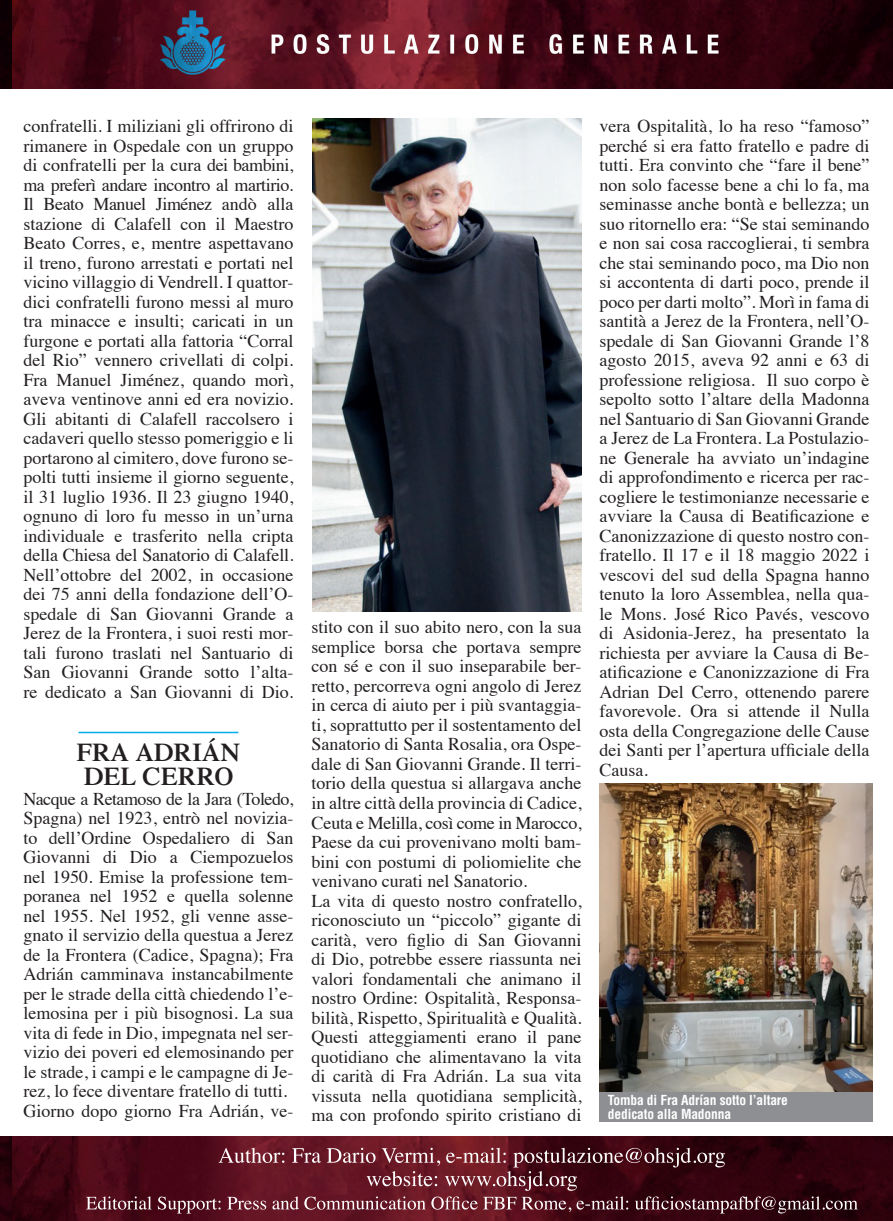
<style>
.page{position:relative;width:893px;height:1221px;background:#fff}
.page>*{position:absolute;margin:0;border:0;box-sizing:border-box;transform-origin:0 0}
.t1{font:600 25.5px/24px "Times";color:#231f20}
.t2{font:18px/19.5px "Times";color:#231f20;text-align:justify}
.t3{font:700 condensed 13.5px/13.5px "Helvetica";letter-spacing:-.01em;color:#fff}
</style>
<div class="page">
<img style="left:0;top:0;width:893px;height:88px">
<img style="left:0;top:1136px;width:893px;height:84px">
<svg style="left:86px;top:1196px;width:772px;height:17px;background:#6d3943"></svg>
<svg style="left:219px;top:1147px;width:506px;height:43px;background:#692b36"></svg>
<img style="left:312px;top:119px;width:269px;height:492px">
<img style="left:599px;top:783px;width:273px;height:308px">
<hr style="left:78px;top:731px;width:160px;height:2px;background:#00aeef">
<div style="left:599px;top:1091px;width:273px;height:30px;background:#8d8f92"></div>
<p class="t2" style="left:23px;top:115px;width:272px">confratelli. I miliziani gli offrirono di rimanere in Ospedale con un gruppo di confratelli per la cura dei bambini, ma preferì andare incontro al martirio.<br>Il Beato Manuel Jiménez andò alla stazione di Calafell con il Maestro Beato Corres, e, mentre aspettavano il treno, furono arrestati e portati nel vicino villaggio di Vendrell. I quattor&shy;dici confratelli furono messi al muro tra minacce e insulti; caricati in un furgone e portati alla fattoria “Corral del Rio” vennero crivellati di colpi.<br>Fra Manuel Jiménez, quando morì, aveva ventinove anni ed era novizio.<br>Gli abitanti di Calafell raccolsero i cadaveri quello stesso pomeriggio e li portarono al cimitero, dove furono se&shy;polti tutti insieme il giorno seguente, il 31 luglio 1936. Il 23 giugno 1940, ognuno di loro fu messo in un’urna individuale e trasferito nella cripta della Chiesa del Sanatorio di Calafell.<br>Nell’ottobre del 2002, in occasione dei 75 anni della fondazione dell’O&shy;spedale di San Giovanni Grande a Jerez de la Frontera, i suoi resti mor&shy;tali furono traslati nel Santuario di San Giovanni Grande sotto l’alta&shy;re dedicato a San Giovanni di Dio.</p>
<h1 class="t1" style="left:77px;top:740px;width:165px">FRA ADRIÁN<br>DEL CERRO</h1>
<p class="t2" style="left:23px;top:787px;width:272px;text-align:left">Nacque a Retamoso de la Jara (Toledo, Spagna) nel 1923, entrò nel novizia&shy;to dell’Ordine Ospedaliero di San Giovanni di Dio a Ciempozuelos nel 1950. Emise la professione tem&shy;poranea nel 1952 e quella solenne nel 1955. Nel 1952, gli venne asse&shy;gnato il servizio della questua a Jerez de la Frontera (Cadice, Spagna); Fra Adrián camminava instancabilmente per le strade della città chiedendo l’e&shy;lemosina per i più bisognosi. La sua vita di fede in Dio, impegnata nel ser&shy;vizio dei poveri ed elemosinando per le strade, i campi e le campagne di Je&shy;rez, lo fece diventare fratello di tutti.<br>Giorno dopo giorno Fra Adrián, ve-</p>
<p class="t2" style="left:311px;top:616px;width:272px;text-align:left">stito con il suo abito nero, con la sua semplice borsa che portava sempre con sé e con il suo inseparabile ber&shy;retto, percorreva ogni angolo di Jerez in cerca di aiuto per i più svantaggia&shy;ti, soprattutto per il sostentamento del Sanatorio di Santa Rosalia, ora Ospe&shy;dale di San Giovanni Grande. Il terri&shy;torio della questua si allargava anche in altre città della provincia di Cadice, Ceuta e Melilla, così come in Marocco, Paese da cui provenivano molti bam&shy;bini con postumi di poliomielite che venivano curati nel Sanatorio.<br>La vita di questo nostro confratello, riconosciuto un “piccolo” gigante di carità, vero figlio di San Giovanni di Dio, potrebbe essere riassunta nei valori fondamentali che animano il nostro Ordine: Ospitalità, Responsa&shy;bilità, Rispetto, Spiritualità e Qualità.<br>Questi atteggiamenti erano il pane quotidiano che alimentavano la vita di carità di Fra Adrián. La sua vita vissuta nella quotidiana semplicità, ma con profondo spirito cristiano di</p>
<p class="t2" style="left:599px;top:115px;width:272px">vera Ospitalità, lo ha reso “famoso” perché si era fatto fratello e padre di tutti. Era convinto che “fare il bene” non solo facesse bene a chi lo fa, ma seminasse anche bontà e bellezza; un suo ritornello era: “Se stai seminando e non sai cosa raccoglierai, ti sembra che stai seminando poco, ma Dio non si accontenta di darti poco, prende il poco per darti molto”. Morì in fama di santità a Jerez de la Frontera, nell’O&shy;spedale di San Giovanni Grande l’8 agosto 2015, aveva 92 anni e 63 di professione religiosa. Il suo corpo è sepolto sotto l’altare della Madonna nel Santuario di San Giovanni Grande a Jerez de La Frontera. La Postulazio&shy;ne Generale ha avviato un’indagine di approfondimento e ricerca per rac&shy;cogliere le testimonianze necessarie e avviare la Causa di Beatificazione e Canonizzazione di questo nostro con&shy;fratello. Il 17 e il 18 maggio 2022 i vescovi del sud della Spagna hanno tenuto la loro Assemblea, nella qua&shy;le Mons. José Rico Pavés, vescovo di Asidonia-Jerez, ha presentato la richiesta per avviare la Causa di Be&shy;atificazione e Canonizzazione di Fra Adrian Del Cerro, ottenendo parere favorevole. Ora si attende il Nulla osta della Congregazione delle Cause dei Santi per l’apertura ufficiale della Causa.</p>
<p class="t3" style="left:608px;top:1093px;width:182px">Tomba di Fra Adrían sotto l’altare dedicato alla Madonna</p>
</div>
